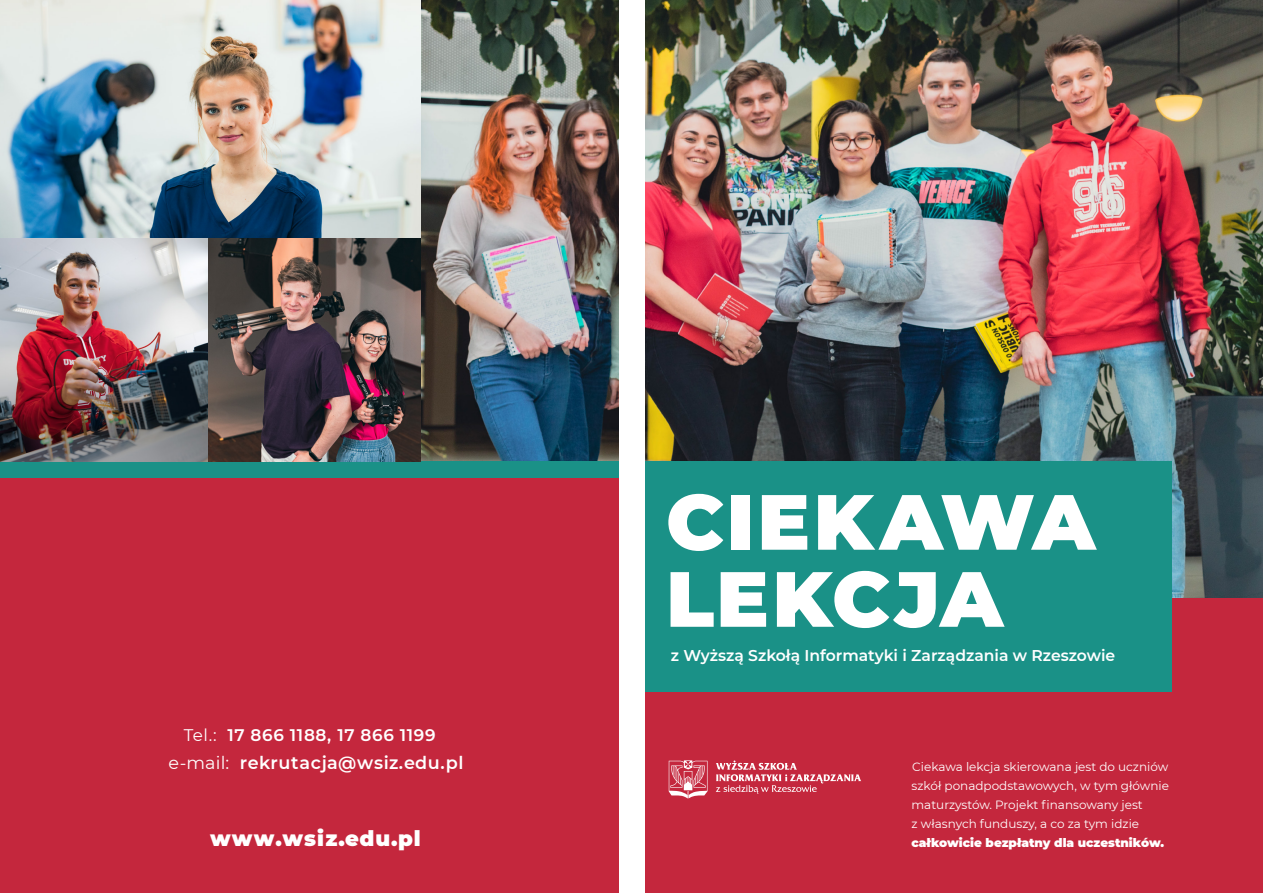
<style>
.page{position:relative;width:1263px;height:893px;background:#c4273d}
.page>*{position:absolute;margin:0;border:0;box-sizing:border-box;transform-origin:0 0}
.t1{font:900 78px/77.1px "Montserrat";letter-spacing:.03em;color:#fff}
.t2{font:900 21.15px "Montserrat";letter-spacing:.05em;color:#fff}
.t3{font:600 17.55px "Montserrat";letter-spacing:.035em;color:#fff}
.t4{font:600 16.8px "Montserrat";letter-spacing:.04em;color:#fff}
.t5{font:600 15.6px "Montserrat";color:#fff}
.t6{font:12px/19.2px "Montserrat";color:#fff}
.t7{font:900 12px "Montserrat";color:#fff}
.s1{font-weight:400}
</style>
<div class="page">
<img style="left:421px;top:0;width:842px;height:597px">
<div style="left:631px;top:461px;width:541px;height:231px;background:#1a9187"></div>
<div style="left:383px;top:461px;width:236px;height:178px;background:#c4273d"></div>
<div style="left:0;top:461px;width:631px;height:17px;background:#1a9187"></div>
<svg style="left:669px;top:760px;width:38px;height:38px"></svg>
<svg style="left:716px;top:760px;width:145px;height:34px"></svg>
<div style="left:619px;top:0;width:26px;height:893px;background:#fff"></div>
<img style="left:0;top:237px;width:421px;height:224px">
<img style="left:0;top:0;width:421px;height:237px">
<h3 class="t4" style="left:184px;top:723px;width:253px"><span class="s1">Tel.:</span> 17 866 1188, 17 866 1199</h3>
<h3 class="t3" style="left:168px;top:750px;width:297px"><span class="s1">e-mail:</span> rekrutacja@wsiz.edu.pl</h3>
<h2 class="t2" style="left:210px;top:823px;width:212px">www.wsiz.edu.pl</h2>
<h1 class="t1" style="left:666px;top:479px;width:431px">CIEKAWA<br>LEKCJA</h1>
<h3 class="t5" style="left:671px;top:644px;width:446px">z Wyższą Szkołą Informatyki i Zarządzania w Rzeszowie</h3>
<p class="t6" style="left:911px;top:756px;width:259px">Ciekawa lekcja skierowana jest do uczniów szkół ponadpodstawowych, w tym głównie maturzystów. Projekt finansowany jest<br>z własnych funduszy, a co za tym idzie</p>
<p class="t7" style="left:911px;top:834px;width:254px">całkowicie bezpłatny dla uczestników.</p>
</div>
